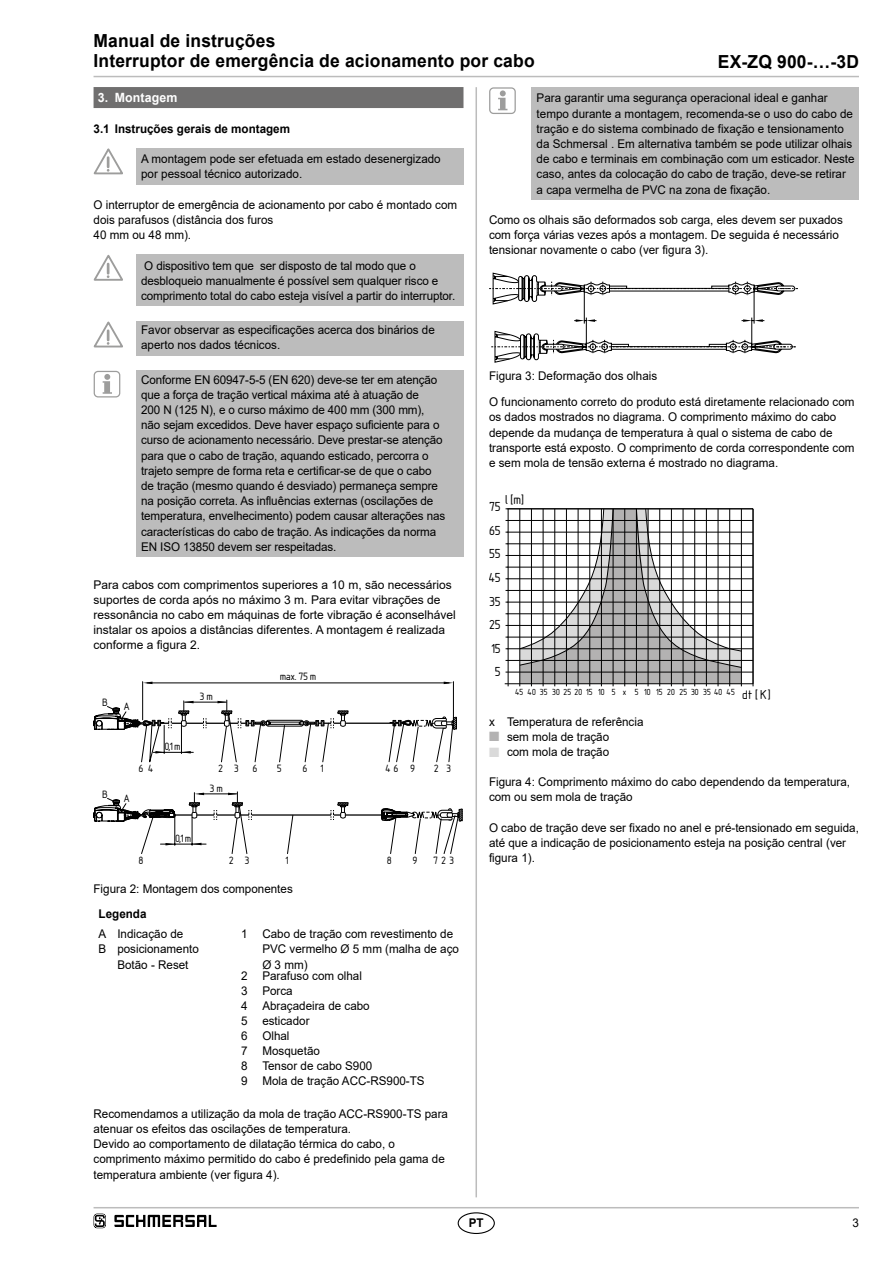
<style>
.page{position:relative;width:893px;height:1263px;background:#fff}
.page>*{position:absolute;margin:0;border:0;box-sizing:border-box;transform-origin:0 0}
.t1{font:20.4px "Isonorm 3098";color:#000}
.t2{font:20.25px "Isonorm 3098";color:#000}
.t3{font:700 18px/20.2px "Arial";letter-spacing:.01em;color:#000}
.t4{font:16.65px "Isonorm 3098";letter-spacing:.205em;color:#000}
.t5{font:13.8px "Isonorm 3098";color:#000}
.t6{font:700 12.75px "Arial";letter-spacing:.01em;color:#fff}
.t7{font:12px/15.1px "Arial";color:#000}
.t8{font:700 12px "Arial";color:#000}
.s1{font-size:19.35px}
.s2{font-size:20.25px}
.s3{color:#b3b2b2}
.s4{color:#dadada}
</style>
<div class="page">
<hr style="left:94px;top:1207px;width:765px;height:1px;background:#bcbcbc">
<hr style="left:94px;top:76px;width:765px;height:1px;background:#bcbcbc">
<hr style="left:475px;top:87px;width:2px;height:1110px;background:#bcbcbc">
<div style="left:458px;top:1212px;width:37px;height:22px;border:1px solid #000;border-radius:50%"></div>
<div style="left:94px;top:87px;width:369px;height:21px;background:#706f6f"></div>
<div style="left:136px;top:148px;width:327px;height:36px;background:#bcbcbc"></div>
<svg style="left:94px;top:148px;width:29px;height:27px"></svg>
<div style="left:136px;top:254px;width:327px;height:52px;background:#bcbcbc"></div>
<svg style="left:94px;top:254px;width:29px;height:27px"></svg>
<div style="left:136px;top:321px;width:327px;height:34px;background:#bcbcbc"></div>
<svg style="left:94px;top:321px;width:29px;height:27px"></svg>
<div style="left:136px;top:371px;width:327px;height:186px;background:#bcbcbc"></div>
<svg style="left:103px;top:374px;width:9px;height:20px"></svg>
<div style="left:94px;top:371px;width:26px;height:26px;border:1px solid #9d9d9c;border-radius:4px"></div>
<hr style="left:306px;top:722px;width:94px;height:2px;background:#000">
<svg style="left:389px;top:716px;width:68px;height:46px"></svg>
<hr style="left:147px;top:683px;width:302px;height:1px;background:#000">
<hr style="left:142px;top:682px;width:1px;height:38px;background:#000">
<hr style="left:453px;top:682px;width:1px;height:38px;background:#000">
<svg style="left:143px;top:682px;width:9px;height:2px"></svg>
<svg style="left:444px;top:682px;width:9px;height:2px"></svg>
<svg style="left:94px;top:700px;width:255px;height:63px"></svg>
<svg style="left:94px;top:791px;width:368px;height:63px"></svg>
<div style="left:531px;top:87px;width:328px;height:112px;background:#bcbcbc"></div>
<svg style="left:498px;top:90px;width:9px;height:20px"></svg>
<div style="left:489px;top:87px;width:27px;height:27px;border:1px solid #9d9d9c;border-radius:4px"></div>
<hr style="left:584px;top:289px;width:1px;height:35px;background:#000">
<hr style="left:754px;top:289px;width:1px;height:35px;background:#000">
<svg style="left:491px;top:318px;width:305px;height:45px"></svg>
<svg style="left:489px;top:272px;width:309px;height:33px"></svg>
<hr style="left:505px;top:683px;width:248px;height:1px;background:#000">
<hr style="left:507px;top:520px;width:246px;height:1px;background:#000">
<hr style="left:507px;top:532px;width:246px;height:1px;background:#000">
<hr style="left:507px;top:543px;width:246px;height:1px;background:#000">
<hr style="left:507px;top:555px;width:246px;height:1px;background:#000">
<hr style="left:507px;top:567px;width:246px;height:1px;background:#000">
<hr style="left:507px;top:578px;width:246px;height:1px;background:#000">
<hr style="left:507px;top:590px;width:246px;height:1px;background:#000">
<hr style="left:507px;top:602px;width:246px;height:1px;background:#000">
<hr style="left:507px;top:613px;width:246px;height:1px;background:#000">
<hr style="left:507px;top:625px;width:246px;height:1px;background:#000">
<hr style="left:507px;top:637px;width:246px;height:1px;background:#000">
<hr style="left:507px;top:648px;width:246px;height:1px;background:#000">
<hr style="left:507px;top:660px;width:246px;height:1px;background:#000">
<hr style="left:508px;top:672px;width:245px;height:1px;background:#000">
<hr style="left:753px;top:509px;width:1px;height:177px;background:#000">
<hr style="left:505px;top:508px;width:248px;height:1px;background:#000">
<svg style="left:505px;top:508px;width:237px;height:178px"></svg>
<svg style="left:94px;top:1213px;width:12px;height:15px"></svg>
<svg style="left:114px;top:1215px;width:103px;height:12px"></svg>
<h3 class="t3" style="left:94px;top:31px;width:443px">Manual de instruções<br>Interruptor de emergência de acionamento por cabo</h3>
<h3 class="t3" style="left:718px;top:52px;width:143px">EX-ZQ 900-…-3D</h3>
<p class="t6" style="left:98px;top:89px;width:81px">3. Montagem</p>
<p class="t8" style="left:94px;top:120px;width:198px">3.1 Instruções gerais de montagem</p>
<p class="t7" style="left:141px;top:151px;width:301px">A montagem pode ser efetuada em estado desenergizado por pessoal técnico autorizado.</p>
<p class="t7" style="left:94px;top:197px;width:365px">O interruptor de emergência de acionamento por cabo é montado com dois parafusos (distância dos furos<br>40 mm ou 48 mm).</p>
<p class="t7" style="left:141px;top:258px;width:316px">O dispositivo tem que ser disposto de tal modo que o desbloqueio manualmente é possível sem qualquer risco e comprimento total do cabo esteja visível a partir do interruptor.</p>
<p class="t7" style="left:141px;top:322px;width:295px">Favor observar as especificações acerca dos binários de aperto nos dados técnicos.</p>
<p class="t7" style="left:141px;top:372px;width:306px">Conforme EN 60947-5-5 (EN 620) deve-se ter em atenção que a força de tração vertical máxima até à atuação de<br>200 N (125 N), e o curso máximo de 400 mm (300 mm), não sejam excedidos. Deve haver espaço suficiente para o curso de acionamento necessário. Deve prestar-se atenção para que o cabo de tração, aquando esticado, percorra o trajeto sempre de forma reta e certificar-se de que o cabo de tração (mesmo quando é desviado) permaneça sempre na posição correta. As influências externas (oscilações de temperatura, envelhecimento) podem causar alterações nas características do cabo de tração. As indicações da norma EN ISO 13850 devem ser respeitadas.</p>
<p class="t7" style="left:94px;top:577px;width:364px">Para cabos com comprimentos superiores a 10 m, são necessários suportes de corda após no máximo 3 m. Para evitar vibrações de ressonância no cabo em máquinas de forte vibração é aconselhável instalar os apoios a distâncias diferentes. A montagem é realizada conforme a figura 2.</p>
<h3 class="t4" style="left:103px;top:690px;width:7px">B</h3>
<h3 class="t4" style="left:103px;top:782px;width:7px">B</h3>
<h3 class="t4" style="left:124px;top:695px;width:7px">A</h3>
<h3 class="t4" style="left:200px;top:685px;width:14px">3 m</h3>
<h3 class="t4" style="left:280px;top:665px;width:38px">max. 75 m</h3>
<h3 class="t4" style="left:124px;top:786px;width:7px">A</h3>
<h3 class="t4" style="left:165px;top:735px;width:17px">0,1 m</h3>
<h3 class="t4" style="left:139px;top:756px;width:16px">6 4</h3>
<h3 class="t4" style="left:219px;top:756px;width:65px">236 5</h3>
<h3 class="t4" style="left:303px;top:756px;width:22px">6 1</h3>
<h3 class="t4" style="left:210px;top:776px;width:14px">3 m</h3>
<h3 class="t4" style="left:386px;top:756px;width:67px">46 9 23</h3>
<h3 class="t4" style="left:176px;top:827px;width:17px">0,1 m</h3>
<h3 class="t4" style="left:286px;top:848px;width:5px">1</h3>
<h3 class="t4" style="left:413px;top:848px;width:6px">9</h3>
<h3 class="t4" style="left:139px;top:848px;width:6px">8</h3>
<h3 class="t4" style="left:229px;top:848px;width:22px">2 3</h3>
<h3 class="t4" style="left:387px;top:848px;width:6px">8</h3>
<h3 class="t4" style="left:434px;top:848px;width:22px">723</h3>
<p class="t7" style="left:94px;top:881px;width:201px">Figura 2: Montagem dos componentes</p>
<p class="t8" style="left:99px;top:906px;width:49px">Legenda</p>
<p class="t7" style="left:99px;top:926px;width:9px">A<br>B</p>
<p class="t7" style="left:117px;top:926px;width:83px">Indicação de posicionamento<br>Botão - Reset</p>
<p class="t7" style="left:262px;top:926px;width:198px;text-indent:-21px">1 Cabo de tração com revestimento de<br>PVC vermelho Ø 5 mm (malha de aço<br>Ø 3 mm)</p>
<p class="t7" style="left:241px;top:968px;width:185px">2 Parafuso com olhal<br>3 Porca<br>4 Abraçadeira de cabo<br>5 esticador<br>6 Olhal<br>7 Mosquetão<br>8 Tensor de cabo S900<br>9 Mola de tração ACC-RS900-TS</p>
<p class="t7" style="left:94px;top:1106px;width:356px">Recomendamos a utilização da mola de tração ACC-RS900-TS para atenuar os efeitos das oscilações de temperatura.<br>Devido ao comportamento de dilatação térmica do cabo, o comprimento máximo permitido do cabo é predefinido pela gama de temperatura ambiente (ver figura 4).</p>
<p class="t7" style="left:537px;top:90px;width:320px">Para garantir uma segurança operacional ideal e ganhar tempo durante a montagem, recomenda-se o uso do cabo de tração e do sistema combinado de fixação e tensionamento da Schmersal . Em alternativa também se pode utilizar olhais de cabo e terminais em combinação com um esticador. Neste caso, antes da colocação do cabo de tração, deve-se retirar a capa vermelha de PVC na zona de fixação.</p>
<p class="t7" style="left:489px;top:212px;width:355px">Como os olhais são deformados sob carga, eles devem ser puxados com força várias vezes após a montagem. De seguida é necessário tensionar novamente o cabo (ver figura 3).</p>
<p class="t7" style="left:489px;top:362px;width:367px;line-height:26.4px">Figura 3: Deformação dos olhais<br>O funcionamento correto do produto está diretamente relacionado com</p>
<p class="t7" style="left:489px;top:410px;width:367px">os dados mostrados no diagrama. O comprimento máximo do cabo depende da mudança de temperatura à qual o sistema de cabo de transporte está exposto. O comprimento de corda correspondente com e sem mola de tensão externa é mostrado no diagrama.</p>
<h1 class="t1" style="left:490px;top:485px;width:36px">75lm[]</h1>
<h1 class="t1" style="left:490px;top:516px;width:13px">65</h1>
<h1 class="t1" style="left:490px;top:539px;width:13px">55</h1>
<h1 class="t1" style="left:489px;top:563px;width:14px">45</h1>
<h1 class="t1" style="left:490px;top:587px;width:13px">35</h1>
<h1 class="t1" style="left:490px;top:610px;width:13px">25</h1>
<h1 class="t1" style="left:492px;top:634px;width:11px">15</h1>
<h1 class="t1" style="left:496px;top:657px;width:7px">5</h1>
<p class="t5" style="left:515px;top:682px;width:253px">45 40 35 30 25 20 15 10 5 x 5 10 15 20 25 30 35 40 45 <span class="s1">dt</span> <span class="s2">K</span></p>
<h2 class="t2" style="left:756px;top:680px;width:17px">[ ]</h2>
<p class="t7" style="left:489px;top:714px;width:156px">x Temperatura de referência</p>
<p class="t7" style="left:489px;top:729px;width:122px"><span class="s3">■</span> sem mola de tração</p>
<p class="t7" style="left:489px;top:744px;width:122px"><span class="s4">■</span> com mola de tração</p>
<p class="t7" style="left:489px;top:774px;width:363px">Figura 4: Comprimento máximo do cabo dependendo da temperatura, com ou sem mola de tração</p>
<p class="t7" style="left:489px;top:820px;width:371px">O cabo de tração deve ser fixado no anel e pré-tensionado em seguida, até que a indicação de posicionamento esteja na posição central (ver figura 1).</p>
<p class="t8" style="left:469px;top:1214px;width:16px">PT</p>
<p class="t7" style="left:852px;top:1215px;width:8px">3</p>
</div>
